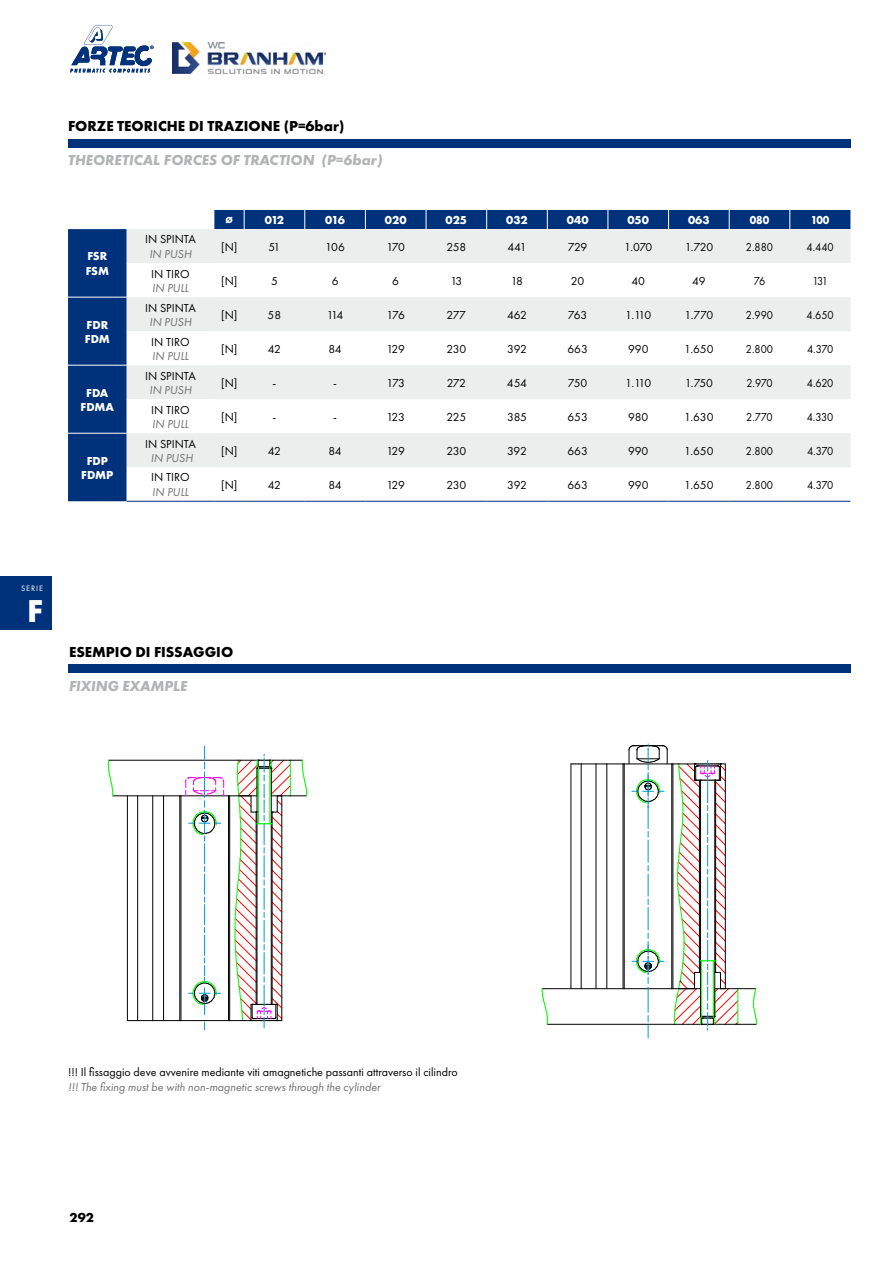
<style>
.page{position:relative;width:893px;height:1263px;background:#fff}
.page>*{position:absolute;margin:0;border:0;box-sizing:border-box;transform-origin:0 0}
.t1{font:700 32.85px "Futura PT";color:#fff}
.t2{font:700 15px "Futura PT";color:#000}
.t3{font:italic 700 15px "Futura PT";color:#b1b3b4}
.t4{font:700 13.5px "Futura PT";color:#000}
.t5{font:12px "Futura PT";color:#000}
.t6{font:italic 12px "Futura PT";color:#707172}
.t7{font:12px "Futura PT";color:#000;scale:.91 1}
.t8{font:700 12px/14.4px "Futura PT";color:#fff}
.t9{font:700 12px "Futura PT";color:#fff;scale:.91 1}
.t10{font:700 9px "Futura PT";color:#fff}
.t11{font:8.25px "Futura PT";letter-spacing:.11em;color:#fff}
</style>
<div class="page">
<img style="left:173px;top:43px;width:152px;height:30px">
<svg style="left:70px;top:26px;width:84px;height:47px"></svg>
<div style="left:0;top:576px;width:52px;height:53px;background:#00327b"></div>
<div style="left:68px;top:140px;width:782px;height:8px;background:#00327b"></div>
<svg style="left:68px;top:210px;width:782px;height:291px;fill:#00327b"></svg>
<svg style="left:127px;top:229px;width:723px;height:238px;fill:#eceded"></svg>
<svg style="left:127px;top:263px;width:87px;height:238px"></svg>
<svg style="left:244px;top:210px;width:1px;height:19px"></svg>
<svg style="left:304px;top:210px;width:1px;height:19px"></svg>
<svg style="left:608px;top:210px;width:1px;height:19px"></svg>
<svg style="left:365px;top:210px;width:1px;height:19px"></svg>
<svg style="left:426px;top:210px;width:1px;height:19px"></svg>
<svg style="left:486px;top:210px;width:1px;height:19px"></svg>
<svg style="left:547px;top:210px;width:1px;height:19px"></svg>
<svg style="left:668px;top:210px;width:1px;height:19px"></svg>
<svg style="left:729px;top:210px;width:1px;height:19px"></svg>
<svg style="left:789px;top:210px;width:1px;height:19px"></svg>
<hr style="left:127px;top:501px;width:87px;height:1px;background:#00327b">
<hr style="left:214px;top:501px;width:30px;height:1px;background:#00327b">
<hr style="left:244px;top:501px;width:61px;height:1px;background:#00327b">
<hr style="left:305px;top:501px;width:60px;height:1px;background:#00327b">
<hr style="left:365px;top:501px;width:61px;height:1px;background:#00327b">
<hr style="left:426px;top:501px;width:61px;height:1px;background:#00327b">
<hr style="left:487px;top:501px;width:60px;height:1px;background:#00327b">
<hr style="left:547px;top:501px;width:61px;height:1px;background:#00327b">
<hr style="left:608px;top:501px;width:61px;height:1px;background:#00327b">
<hr style="left:669px;top:501px;width:60px;height:1px;background:#00327b">
<hr style="left:729px;top:501px;width:61px;height:1px;background:#00327b">
<hr style="left:790px;top:501px;width:60px;height:1px;background:#00327b">
<hr style="left:68px;top:297px;width:59px;height:1px;background:#fff">
<hr style="left:68px;top:365px;width:59px;height:1px;background:#fff">
<hr style="left:68px;top:433px;width:59px;height:1px;background:#fff">
<div style="left:68px;top:664px;width:782px;height:9px;background:#00327b"></div>
<hr style="left:542px;top:988px;width:82px;height:1px;background:#000">
<hr style="left:547px;top:1024px;width:128px;height:1px;background:#000">
<svg style="left:542px;top:989px;width:6px;height:35px"></svg>
<hr style="left:109px;top:760px;width:129px;height:1px;background:#000">
<hr style="left:113px;top:795px;width:68px;height:1px;background:#000">
<svg style="left:108px;top:760px;width:6px;height:36px"></svg>
<svg style="left:571px;top:744px;width:186px;height:294px"></svg>
<svg style="left:127px;top:746px;width:180px;height:284px"></svg>
<p class="t2" style="left:68px;top:116px;width:278px">FORZE TEORICHE DI TRAZIONE (P=6bar)</p>
<p class="t3" style="left:68px;top:151px;width:316px">THEORETICAL FORCES OF TRACTION (P=6bar)</p>
<p class="t8" style="left:86px;top:249px;width:25px">FSR<br>FSM</p>
<p class="t8" style="left:85px;top:317px;width:26px">FDR<br>FDM</p>
<p class="t8" style="left:81px;top:385px;width:35px;text-align:center">FDA<br>FDMA</p>
<p class="t8" style="left:81px;top:453px;width:34px;text-align:center">FDP<br>FDMP</p>
<p class="t5" style="left:145px;top:232px;width:52px">IN SPINTA</p>
<p class="t6" style="left:149px;top:247px;width:44px">IN PUSH</p>
<p class="t5" style="left:151px;top:266px;width:40px">IN TIRO</p>
<p class="t6" style="left:152px;top:281px;width:38px">IN PULL</p>
<p class="t5" style="left:145px;top:300px;width:52px">IN SPINTA</p>
<p class="t6" style="left:149px;top:315px;width:44px">IN PUSH</p>
<p class="t5" style="left:151px;top:334px;width:40px">IN TIRO</p>
<p class="t6" style="left:152px;top:349px;width:38px">IN PULL</p>
<p class="t5" style="left:145px;top:368px;width:52px">IN SPINTA</p>
<p class="t6" style="left:149px;top:383px;width:44px">IN PUSH</p>
<p class="t5" style="left:151px;top:402px;width:40px">IN TIRO</p>
<p class="t6" style="left:152px;top:417px;width:38px">IN PULL</p>
<p class="t5" style="left:145px;top:436px;width:52px">IN SPINTA</p>
<p class="t6" style="left:151px;top:451px;width:44px">IN PUSH</p>
<p class="t5" style="left:151px;top:470px;width:40px">IN TIRO</p>
<p class="t6" style="left:152px;top:485px;width:38px">IN PULL</p>
<p class="t10" style="left:226px;top:214px;width:9px">Ø</p>
<p class="t8" style="left:265px;top:213px;width:21px">012</p>
<p class="t8" style="left:325px;top:213px;width:21px">016</p>
<p class="t8" style="left:385px;top:213px;width:23px">020</p>
<p class="t8" style="left:446px;top:213px;width:23px">025</p>
<p class="t8" style="left:506px;top:213px;width:23px">032</p>
<p class="t8" style="left:567px;top:213px;width:23px">040</p>
<p class="t8" style="left:627px;top:213px;width:23px">050</p>
<p class="t8" style="left:688px;top:213px;width:23px">063</p>
<p class="t9" style="left:750px;top:212px;width:23px">080</p>
<p class="t9" style="left:811px;top:212px;width:22px">100</p>
<p class="t5" style="left:221px;top:240px;width:18px">[N]</p>
<p class="t5" style="left:268px;top:240px;width:13px">51</p>
<p class="t5" style="left:325px;top:240px;width:21px">106</p>
<p class="t5" style="left:386px;top:240px;width:20px">170</p>
<p class="t5" style="left:446px;top:240px;width:22px">258</p>
<p class="t5" style="left:507px;top:240px;width:21px">441</p>
<p class="t5" style="left:568px;top:240px;width:21px">729</p>
<p class="t5" style="left:624px;top:240px;width:30px">1.070</p>
<p class="t5" style="left:685px;top:240px;width:30px">1.720</p>
<p class="t7" style="left:746px;top:240px;width:32px">2.880</p>
<p class="t7" style="left:806px;top:240px;width:32px">4.440</p>
<p class="t5" style="left:221px;top:274px;width:18px">[N]</p>
<p class="t5" style="left:271px;top:274px;width:8px">5</p>
<p class="t5" style="left:332px;top:274px;width:8px">6</p>
<p class="t5" style="left:392px;top:274px;width:8px">6</p>
<p class="t5" style="left:450px;top:274px;width:13px">13</p>
<p class="t5" style="left:511px;top:274px;width:14px">18</p>
<p class="t5" style="left:571px;top:274px;width:15px">20</p>
<p class="t5" style="left:631px;top:274px;width:15px">40</p>
<p class="t5" style="left:692px;top:274px;width:15px">49</p>
<p class="t7" style="left:754px;top:274px;width:14px">76</p>
<p class="t7" style="left:812px;top:274px;width:19px">131</p>
<p class="t5" style="left:221px;top:308px;width:18px">[N]</p>
<p class="t5" style="left:268px;top:308px;width:15px">58</p>
<p class="t5" style="left:327px;top:308px;width:18px">114</p>
<p class="t5" style="left:387px;top:308px;width:20px">176</p>
<p class="t5" style="left:447px;top:308px;width:21px">277</p>
<p class="t5" style="left:507px;top:308px;width:22px">462</p>
<p class="t5" style="left:568px;top:308px;width:21px">763</p>
<p class="t5" style="left:625px;top:308px;width:27px">1.110</p>
<p class="t5" style="left:685px;top:308px;width:30px">1.770</p>
<p class="t7" style="left:746px;top:308px;width:32px">2.990</p>
<p class="t7" style="left:806px;top:308px;width:32px">4.650</p>
<p class="t5" style="left:221px;top:342px;width:18px">[N]</p>
<p class="t5" style="left:268px;top:342px;width:15px">42</p>
<p class="t5" style="left:328px;top:342px;width:15px">84</p>
<p class="t5" style="left:387px;top:342px;width:20px">129</p>
<p class="t5" style="left:446px;top:342px;width:21px">230</p>
<p class="t5" style="left:507px;top:342px;width:21px">392</p>
<p class="t5" style="left:567px;top:342px;width:22px">663</p>
<p class="t5" style="left:628px;top:342px;width:22px">990</p>
<p class="t5" style="left:684px;top:342px;width:31px">1.650</p>
<p class="t7" style="left:746px;top:342px;width:32px">2.800</p>
<p class="t7" style="left:807px;top:342px;width:30px">4.370</p>
<p class="t5" style="left:221px;top:376px;width:18px">[N]</p>
<p class="t5" style="left:273px;top:376px;width:5px">-</p>
<p class="t5" style="left:333px;top:376px;width:5px">-</p>
<p class="t5" style="left:387px;top:376px;width:20px">173</p>
<p class="t5" style="left:447px;top:376px;width:21px">272</p>
<p class="t5" style="left:507px;top:376px;width:22px">454</p>
<p class="t5" style="left:568px;top:376px;width:21px">750</p>
<p class="t5" style="left:625px;top:376px;width:27px">1.110</p>
<p class="t5" style="left:685px;top:376px;width:30px">1.750</p>
<p class="t7" style="left:746px;top:376px;width:30px">2.970</p>
<p class="t7" style="left:807px;top:376px;width:31px">4.620</p>
<p class="t5" style="left:221px;top:410px;width:18px">[N]</p>
<p class="t5" style="left:273px;top:410px;width:5px">-</p>
<p class="t5" style="left:333px;top:410px;width:5px">-</p>
<p class="t5" style="left:387px;top:410px;width:20px">123</p>
<p class="t5" style="left:447px;top:410px;width:21px">225</p>
<p class="t5" style="left:507px;top:410px;width:21px">385</p>
<p class="t5" style="left:567px;top:410px;width:22px">653</p>
<p class="t5" style="left:628px;top:410px;width:22px">980</p>
<p class="t5" style="left:684px;top:410px;width:31px">1.630</p>
<p class="t7" style="left:746px;top:410px;width:31px">2.770</p>
<p class="t7" style="left:807px;top:410px;width:31px">4.330</p>
<p class="t5" style="left:221px;top:444px;width:18px">[N]</p>
<p class="t5" style="left:268px;top:444px;width:15px">42</p>
<p class="t5" style="left:328px;top:444px;width:15px">84</p>
<p class="t5" style="left:387px;top:444px;width:20px">129</p>
<p class="t5" style="left:446px;top:444px;width:21px">230</p>
<p class="t5" style="left:507px;top:444px;width:21px">392</p>
<p class="t5" style="left:567px;top:444px;width:22px">663</p>
<p class="t5" style="left:628px;top:444px;width:22px">990</p>
<p class="t5" style="left:684px;top:444px;width:31px">1.650</p>
<p class="t7" style="left:746px;top:444px;width:32px">2.800</p>
<p class="t7" style="left:807px;top:444px;width:30px">4.370</p>
<p class="t5" style="left:221px;top:477px;width:18px">[N]</p>
<p class="t5" style="left:268px;top:477px;width:15px">42</p>
<p class="t5" style="left:328px;top:477px;width:15px">84</p>
<p class="t5" style="left:387px;top:477px;width:20px">129</p>
<p class="t5" style="left:446px;top:477px;width:21px">230</p>
<p class="t5" style="left:507px;top:477px;width:21px">392</p>
<p class="t5" style="left:567px;top:477px;width:22px">663</p>
<p class="t5" style="left:628px;top:477px;width:22px">990</p>
<p class="t5" style="left:684px;top:477px;width:31px">1.650</p>
<p class="t7" style="left:746px;top:477px;width:32px">2.800</p>
<p class="t7" style="left:807px;top:477px;width:30px">4.370</p>
<p class="t11" style="left:21px;top:583px;width:23px">SERIE</p>
<h1 class="t1" style="left:27px;top:590px;width:17px">F</h1>
<p class="t2" style="left:69px;top:642px;width:166px">ESEMPIO DI FISSAGGIO</p>
<p class="t3" style="left:69px;top:677px;width:120px">FIXING EXAMPLE</p>
<p class="t5" style="left:68px;top:1065px;width:391px">!!! Il fissaggio deve avvenire mediante viti amagnetiche passanti attraverso il cilindro</p>
<p class="t6" style="left:68px;top:1079px;width:314px">!!! The fixing must be with non-magnetic screws through the cylinder</p>
<p class="t4" style="left:70px;top:1209px;width:26px">292</p>
</div>
